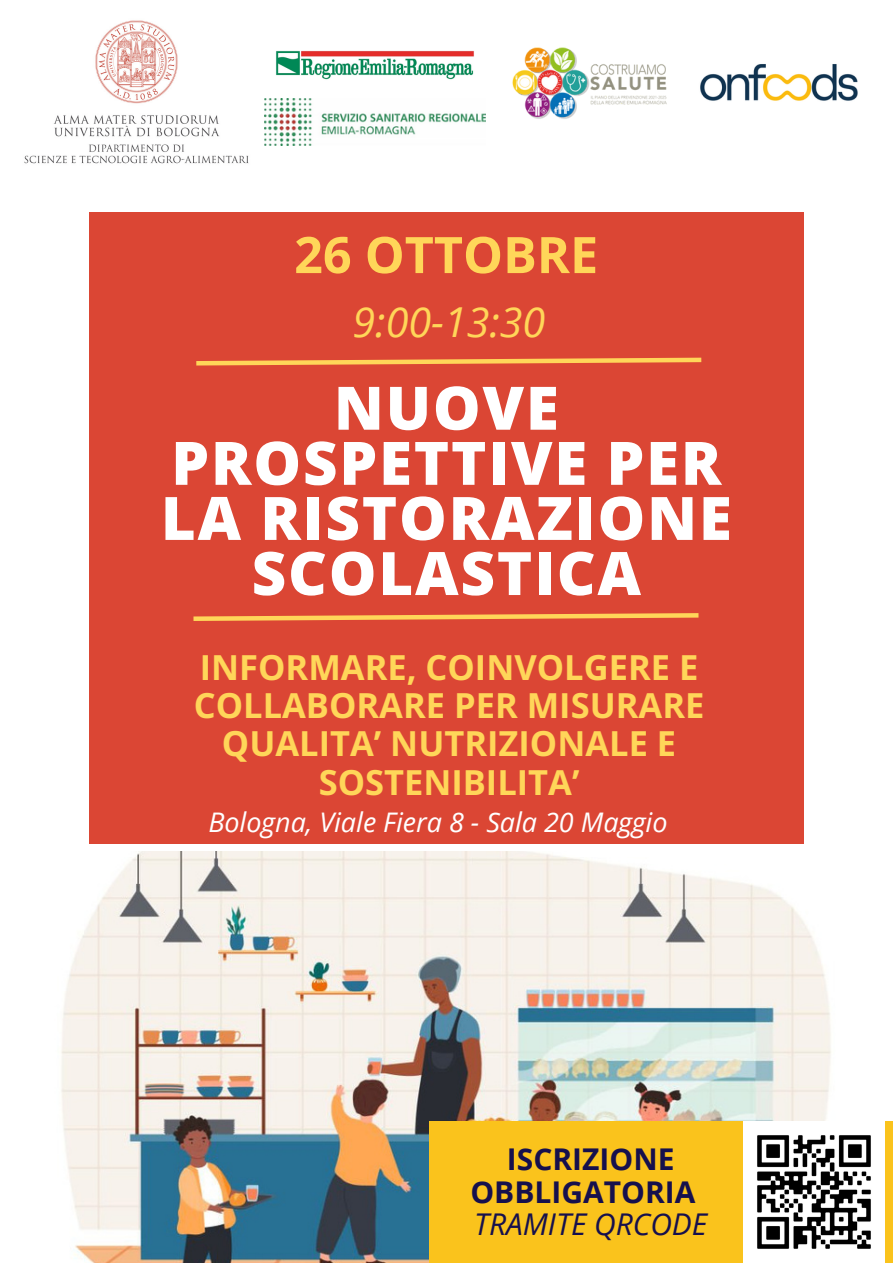
<style>
.page{position:relative;width:893px;height:1264px;background:#fff}
.page>*{position:absolute;margin:0;border:0;box-sizing:border-box;transform-origin:0 0}
.t1{font:800 60px/55.1px "Open Sans";letter-spacing:.03em;color:#fff;text-align:center}
.t2{font:700 50.25px "Open Sans";color:#ffd659}
.t3{font:italic 41.25px "Open Sans";color:#ffd659}
.t4{font:700 34.5px/38.2px "Open Sans";color:#ffd659;text-align:center}
.t5{font:700 30px/32.5px "Open Sans";color:#16104d;text-align:center}
.t6{font:italic 27px "Open Sans";color:#fff}
.s1{font-weight:400;font-style:italic}
</style>
<div class="page">
<div style="left:89px;top:212px;width:714px;height:631px;background:#db4634"></div>
<svg style="left:193px;top:613px;width:506px;height:8px"></svg>
<svg style="left:196px;top:357px;width:506px;height:9px"></svg>
<img style="left:264px;top:98px;width:221px;height:47px">
<img style="left:700px;top:64px;width:158px;height:37px">
<img style="left:24px;top:20px;width:225px;height:144px">
<img style="left:61px;top:852px;width:770px;height:410px">
<div style="left:429px;top:1121px;width:463px;height:141px;background:#fac31c"></div>
<img style="left:743px;top:1121px;width:141px;height:141px">
<img style="left:512px;top:47px;width:155px;height:72px">
<img style="left:276px;top:50px;width:198px;height:30px">
<p class="t2" style="left:294px;top:219px;width:305px">26 OTTOBRE</p>
<p class="t3" style="left:352px;top:292px;width:194px">9:00-13:30</p>
<p class="t1" style="left:161px;top:379px;width:572px">NUOVE<br>PROSPETTIVE PER<br>LA RISTORAZIONE<br>SCOLASTICA</p>
<p class="t4" style="left:194px;top:647px;width:512px">INFORMARE, COINVOLGERE E<br>COLLABORARE PER MISURARE<br>QUALITA’ NUTRIZIONALE E<br>SOSTENIBILITA’</p>
<p class="t6" style="left:208px;top:803px;width:460px">Bologna, Viale Fiera 8 - Sala 20 Maggio</p>
<p class="t5" style="left:470px;top:1142px;width:238px">ISCRIZIONE<br>OBBLIGATORIA<br><span class="s1">TRAMITE QRCODE</span></p>
</div>
